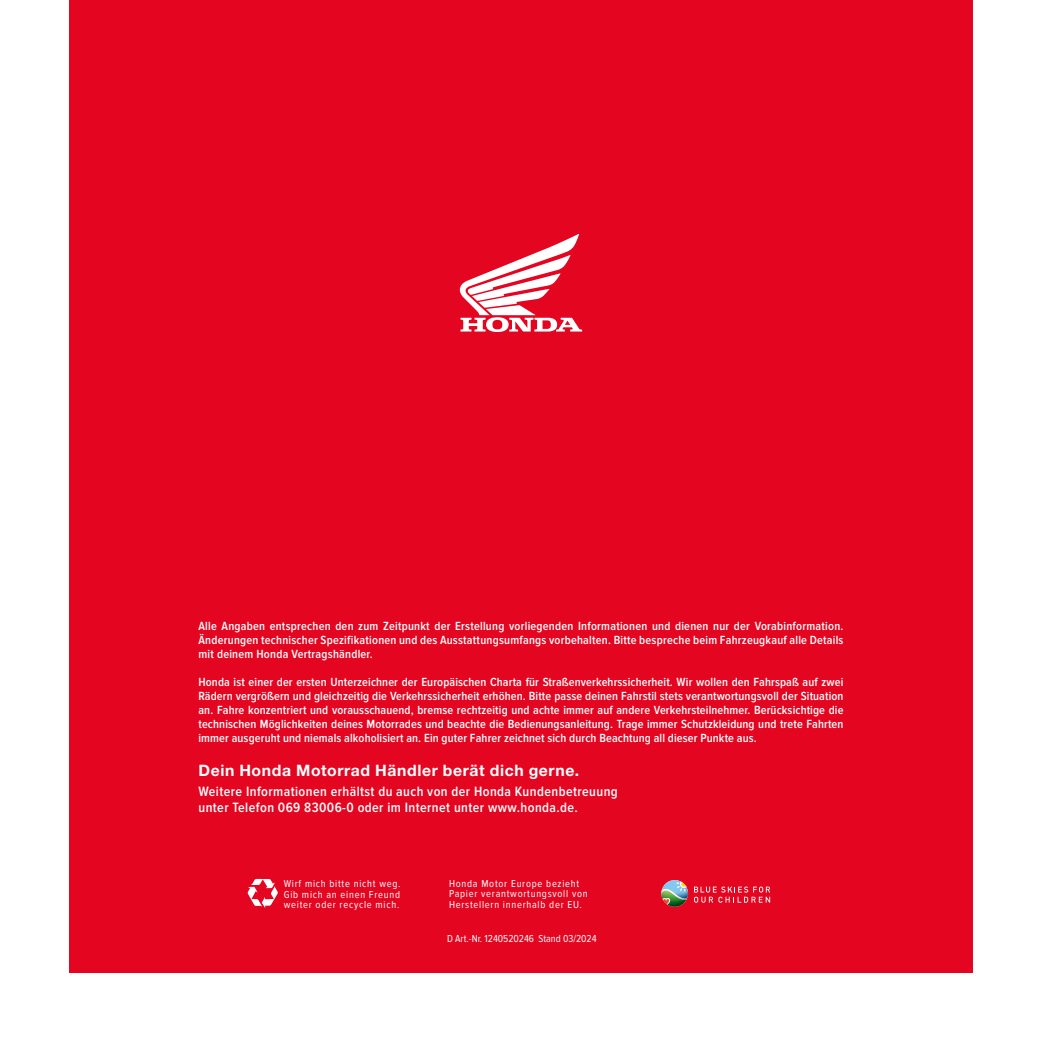
<style>
.page{position:relative;width:1042px;height:1042px;background:#fff}
.page>*{position:absolute;margin:0;border:0;box-sizing:border-box;transform-origin:0 0}
.t1{font:700 15.75px "Helvetica Neue LT Std";letter-spacing:.04em;color:#fff}
.t2{font:600 14px/15.8px "Proxima Nova Cond";letter-spacing:.03em;color:#fff}
.t3{font:600 12.25px/14px "Proxima Nova Cond";letter-spacing:.01em;color:#fff;text-align:justify}
.t4{font:10.5px/10.5px "Proxima Nova Cond";letter-spacing:.07em;color:#fff}
.t5{font:10.5px "Proxima Nova Cond";color:#fff}
</style>
<div class="page">
<div style="left:69px;top:0;width:903px;height:972px;background:#e40521"></div>
<svg style="left:460px;top:234px;width:122px;height:98px"></svg>
<svg style="left:248px;top:879px;width:30px;height:29px"></svg>
<img style="left:661px;top:890px;width:2px;height:10px">
<svg style="left:663px;top:880px;width:107px;height:27px"></svg>
<p class="t3" style="left:198px;top:619px;width:646px">Alle Angaben entsprechen den zum Zeitpunkt der Erstellung vorliegenden Informationen und dienen nur der Vorabinformation.<br>Änderungen technischer Spezifikationen und des Ausstattungsumfangs vorbehalten. Bitte bespreche beim Fahrzeugkauf alle Details mit deinem Honda Vertragshändler.</p>
<p class="t3" style="left:198px;top:675px;width:646px">Honda ist einer der ersten Unterzeichner der Europäischen Charta für Straßenverkehrssicherheit. Wir wollen den Fahrspaß auf zwei Rädern vergrößern und gleichzeitig die Verkehrssicherheit erhöhen. Bitte passe deinen Fahrstil stets verantwortungsvoll der Situation an. Fahre konzentriert und vorausschauend, bremse rechtzeitig und achte immer auf andere Verkehrsteilnehmer. Berücksichtige die technischen Möglichkeiten deines Motorrades und beachte die Bedienungsanleitung. Trage immer Schutzkleidung und trete Fahrten immer ausgeruht und niemals alkoholisiert an. Ein guter Fahrer zeichnet sich durch Beachtung all dieser Punkte aus.</p>
<p class="t1" style="left:198px;top:760px;width:382px">Dein Honda Motorrad Händler berät dich gerne.</p>
<p class="t2" style="left:198px;top:784px;width:421px">Weitere Informationen erhältst du auch von der Honda Kundenbetreuung unter Telefon 069 83006-0 oder im Internet unter www.honda.de.</p>
<p class="t4" style="left:284px;top:878px;width:118px;text-align:justify">Wirf mich bitte nicht weg.<br>Gib mich an einen Freund weiter oder recycle mich.</p>
<p class="t4" style="left:449px;top:878px;width:140px">Honda Motor Europe bezieht<br>Papier verantwortungsvoll von<br>Herstellern innerhalb der EU.</p>
<p class="t5" style="left:447px;top:932px;width:151px">D Art.-Nr. 1240520246 Stand 03/2024</p>
</div>
